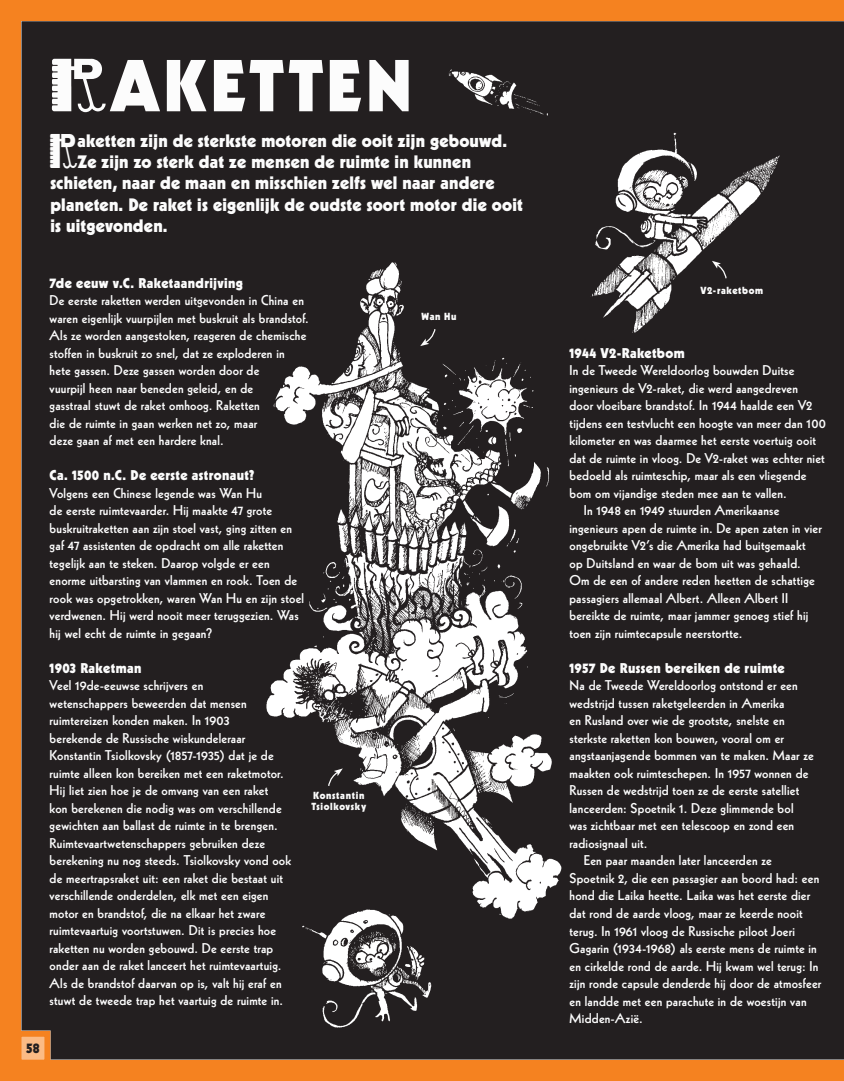
<style>
.page{position:relative;width:844px;height:1081px;background:#fff}
.page>*{position:absolute;margin:0;border:0;box-sizing:border-box;transform-origin:0 0}
.t1{font:900 71.25px "Kabel LT Std";letter-spacing:.05em;color:#fcfcfc}
.t2{font:48.62px "Forma";color:#fcfcfc;scale:.77 1}
.t3{font:900 17.5px "Kabel LT Std";letter-spacing:.015em;color:#fcfcfc}
.t4{font:800 13.75px/17.5px "Kabel LT Std";letter-spacing:.02em;color:#fcfcfc}
.t5{font:900 13.75px "Kabel LT Std";letter-spacing:.025em;color:#fcfcfc}
.t6{font:900 13.75px "Kabel LT Std";color:#231f20}
.t7{font:900 10px/11.2px "Kabel LT Std";letter-spacing:.065em;color:#fcfcfc}
.s1{font-family:"Forma";font-weight:400;font-size:75px}
</style>
<div class="page">
<div style="left:0;top:0;width:843px;height:1081px;background:#f58220"></div>
<div style="left:15px;top:1030px;width:36px;height:36px;background:linear-gradient(to right,#f58220,#f58220)"></div>
<img style="left:21px;top:21px;width:822px;height:1038px">
<svg style="left:327px;top:768px;width:16px;height:18px"></svg>
<svg style="left:711px;top:261px;width:16px;height:18px"></svg>
<svg style="left:420px;top:328px;width:16px;height:18px"></svg>
<h1 class="t1" style="left:50px;top:41px;width:364px"><span class="s1">r</span>AKETTEN</h1>
<h2 class="t2" style="left:49px;top:124px;width:38px">R</h2>
<p class="t3" style="left:77px;top:129px;width:431px">aketten zijn de sterkste motoren die ooit zijn gebouwd.</p>
<p class="t3" style="left:77px;top:151px;width:395px">Ze zijn zo sterk dat ze mensen de ruimte in kunnen</p>
<p class="t3" style="left:50px;top:172px;width:445px">schieten, naar de maan en misschien zelfs wel naar andere</p>
<p class="t3" style="left:50px;top:193px;width:474px">planeten. De raket is eigenlijk de oudste soort motor die ooit</p>
<p class="t3" style="left:50px;top:214px;width:119px">is uitgevonden.</p>
<p class="t5" style="left:50px;top:274px;width:195px">7de eeuw v.C. Raketaandrijving</p>
<p class="t4" style="left:50px;top:292px;width:261px">De eerste raketten werden uitgevonden in China en waren eigenlijk vuurpijlen met buskruit als brandstof.<br>Als ze worden aangestoken, reageren de chemische stoffen in buskruit zo snel, dat ze exploderen in hete gassen. Deze gassen worden door de<br>vuurpijl heen naar beneden geleid, en de<br>gasstraal stuwt de raket omhoog. Raketten<br>die de ruimte in gaan werken net zo, maar<br>deze gaan af met een hardere knal.</p>
<p class="t5" style="left:50px;top:466px;width:206px">Ca. 1500 n.C. De eerste astronaut?</p>
<p class="t4" style="left:50px;top:484px;width:256px">Volgens een Chinese legende was Wan Hu<br>de eerste ruimtevaarder. Hij maakte 47 grote buskruitraketten aan zijn stoel vast, ging zitten en gaf 47 assistenten de opdracht om alle raketten tegelijk aan te steken. Daarop volgde er een enorme uitbarsting van vlammen en rook. Toen de rook was opgetrokken, waren Wan Hu en zijn stoel verdwenen. Hij werd nooit meer teruggezien. Was hij wel echt de ruimte in gegaan?</p>
<p class="t5" style="left:50px;top:659px;width:93px">1903 Raketman</p>
<p class="t4" style="left:50px;top:677px;width:243px">Veel 19de-eeuwse schrijvers en<br>wetenschappers beweerden dat mensen ruimtereizen konden maken. In 1903<br>berekende de Russische wiskundeleraar Konstantin Tsiolkovsky (1857-1935) dat je de ruimte alleen kon bereiken met een raketmotor.<br>Hij liet zien hoe je de omvang van een raket<br>kon berekenen die nodig was om verschillende gewichten aan ballast de ruimte in te brengen.<br>Ruimtevaartwetenschappers gebruiken deze berekening nu nog steeds. Tsiolkovsky vond ook de meertrapsraket uit: een raket die bestaat uit verschillende onderdelen, elk met een eigen motor en brandstof, die na elkaar het zware ruimtevaartuig voortstuwen. Dit is precies hoe raketten nu worden gebouwd. De eerste trap onder aan de raket lanceert het ruimtevaartuig.<br>Als de brandstof daarvan op is, valt hij eraf en stuwt de tweede trap het vaartuig de ruimte in.</p>
<p class="t7" style="left:311px;top:790px;width:56px">Konstantin<br>Tsiolkovsky</p>
<p class="t6" style="left:26px;top:1039px;width:15px">58</p>
<p class="t7" style="left:421px;top:311px;width:37px">Wan Hu</p>
<p class="t7" style="left:700px;top:285px;width:64px">V2-raketbom</p>
<p class="t5" style="left:569px;top:344px;width:117px">1944 V2-Raketbom</p>
<p class="t4" style="left:569px;top:362px;width:226px">In de Tweede Wereldoorlog bouwden Duitse</p>
<p class="t4" style="left:569px;top:379px;width:230px">ingenieurs de V2-raket, die werd aangedreven</p>
<p class="t4" style="left:569px;top:397px;width:244px">door vloeibare brandstof. In 1944 haalde een V2</p>
<p class="t4" style="left:569px;top:414px;width:258px">tijdens een testvlucht een hoogte van meer dan 100</p>
<p class="t4" style="left:569px;top:432px;width:248px">kilometer en was daarmee het eerste voertuig ooit</p>
<p class="t4" style="left:569px;top:449px;width:257px">dat de ruimte in vloog. De V2-raket was echter niet</p>
<p class="t4" style="left:569px;top:467px;width:238px">bedoeld als ruimteschip, maar als een vliegende</p>
<p class="t4" style="left:569px;top:484px;width:219px">bom om vijandige steden mee aan te vallen.</p>
<p class="t4" style="left:583px;top:502px;width:197px">In 1948 en 1949 stuurden Amerikaanse</p>
<p class="t4" style="left:569px;top:519px;width:254px">ingenieurs apen de ruimte in. De apen zaten in vier</p>
<p class="t4" style="left:569px;top:537px;width:238px">ongebruikte V2’s die Amerika had buitgemaakt</p>
<p class="t4" style="left:569px;top:554px;width:233px">op Duitsland en waar de bom uit was gehaald.</p>
<p class="t4" style="left:569px;top:572px;width:247px">Om de een of andere reden heetten de schattige</p>
<p class="t4" style="left:569px;top:589px;width:220px">passagiers allemaal Albert. Alleen Albert II</p>
<p class="t4" style="left:569px;top:607px;width:240px">bereikte de ruimte, maar jammer genoeg stief hij</p>
<p class="t4" style="left:569px;top:624px;width:174px">toen zijn ruimtecapsule neerstortte.</p>
<p class="t5" style="left:569px;top:659px;width:217px">1957 De Russen bereiken de ruimte</p>
<p class="t4" style="left:569px;top:677px;width:230px">Na de Tweede Wereldoorlog ontstond er een</p>
<p class="t4" style="left:569px;top:694px;width:216px">wedstrijd tussen raketgeleerden in Amerika</p>
<p class="t4" style="left:569px;top:712px;width:216px">en Rusland over wie de grootste, snelste en</p>
<p class="t4" style="left:569px;top:729px;width:216px">sterkste raketten kon bouwen, vooral om er</p>
<p class="t4" style="left:569px;top:747px;width:245px">angstaanjagende bommen van te maken. Maar ze</p>
<p class="t4" style="left:569px;top:764px;width:240px">maakten ook ruimteschepen. In 1957 wonnen de</p>
<p class="t4" style="left:569px;top:782px;width:231px">Russen de wedstrijd toen ze de eerste satelliet</p>
<p class="t4" style="left:569px;top:799px;width:225px">lanceerden: Spoetnik 1. Deze glimmende bol</p>
<p class="t4" style="left:569px;top:817px;width:226px">was zichtbaar met een telescoop en zond een</p>
<p class="t4" style="left:569px;top:834px;width:79px">radiosignaal uit.</p>
<p class="t4" style="left:583px;top:852px;width:189px">Een paar maanden later lanceerden ze</p>
<p class="t4" style="left:569px;top:869px;width:251px">Spoetnik 2, die een passagier aan boord had: een</p>
<p class="t4" style="left:569px;top:887px;width:242px">hond die Laika heette. Laika was het eerste dier</p>
<p class="t4" style="left:569px;top:904px;width:235px">dat rond de aarde vloog, maar ze keerde nooit</p>
<p class="t4" style="left:569px;top:922px;width:227px">terug. In 1961 vloog de Russische piloot Joeri</p>
<p class="t4" style="left:569px;top:939px;width:249px">Gagarin (1934-1968) als eerste mens de ruimte in</p>
<p class="t4" style="left:569px;top:957px;width:250px">en cirkelde rond de aarde. Hij kwam wel terug: In</p>
<p class="t4" style="left:569px;top:974px;width:253px">zijn ronde capsule denderde hij door de atmosfeer</p>
<p class="t4" style="left:569px;top:992px;width:238px">en landde met een parachute in de woestijn van</p>
<p class="t4" style="left:569px;top:1009px;width:75px">Midden-Azië.</p>
</div>
